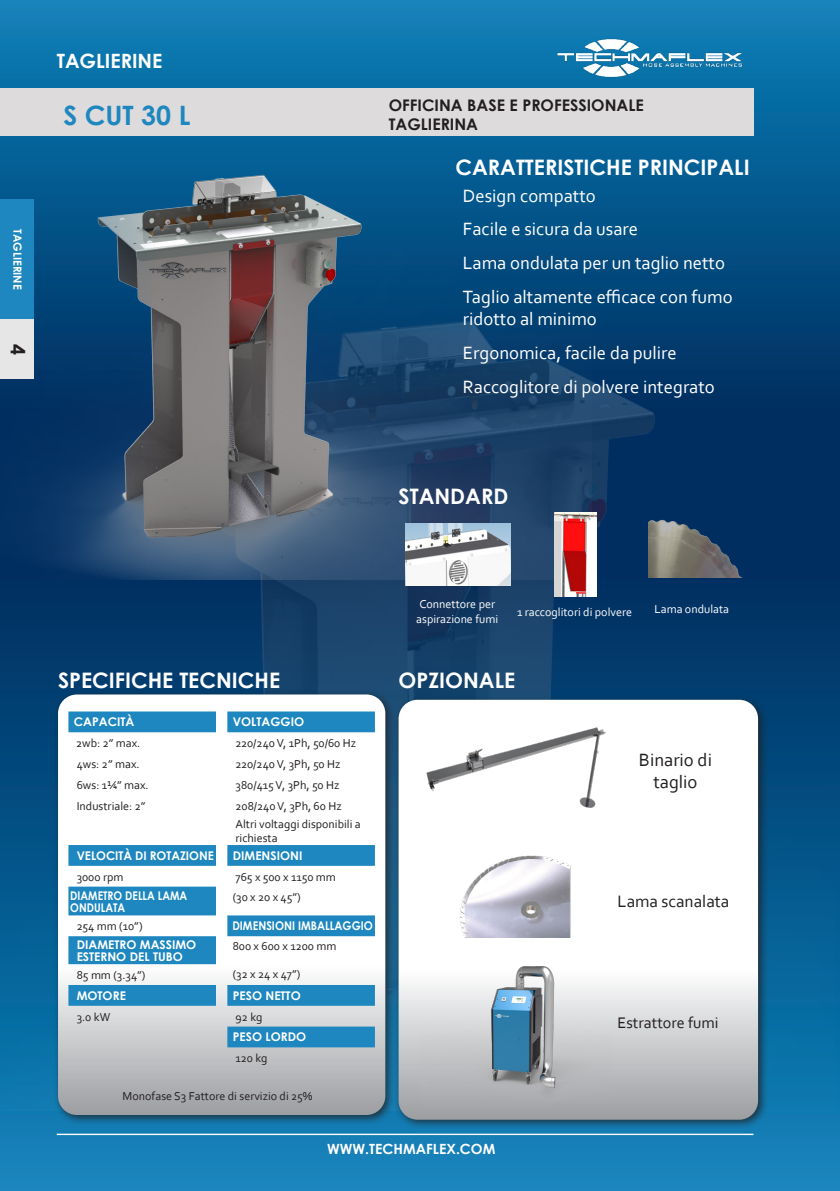
<style>
.page{position:relative;width:840px;height:1191px;background:#fff}
.page>*{position:absolute;margin:0;border:0;box-sizing:border-box;transform-origin:0 0}
._4__Main_Header{font:700 26.6px "Century Gothic";color:#1e87bf}
._6__Small_Header{font:700 21.4px "Century Gothic";color:#fff}
.t1{font:700 19.8px "Century Gothic";color:#fff}
.t2{font:700 19.8px "Century Gothic";color:#231f20}
._7__Key_Features{font:18.6px/22.4px "Corbel";color:#fff}
._7__Key_Features-2{font:18.6px/22.4px "Corbel";color:#231f20;text-align:center}
._8__Standard_Options_Table{font:17.4px "Corbel";color:#231f20}
._5__Header_Description{font:700 16px "Century Gothic";color:#231f20}
._7__Key_Features-3{font:16px "Corbel";color:#231f20}
.t3{font:700 14px "Century Gothic";color:#fff}
._10__Tech_Table_Text{font:12px/14.4px "Corbel";color:#231f20}
._9__Tech_Table_Header_Row{font:700 12px/12px "Century Gothic";color:#fff}
._8__Standard_Options_Table-2{font:12px/14.4px "Corbel";color:#fff}
._8__Standard_Options_Table-3{font:12px "Corbel";color:#231f20}
._9__Tech_Table_Header_Row-2{font:700 12px/12px "Century Gothic";color:#fff;scale:.87 1}
._9__Tech_Table_Header_Row-3{font:700 12px "Century Gothic";color:#fff;scale:.9 1}
.t4{font:700 11.2px "Century Gothic";color:#fff}
</style>
<div class="page">
<div style="left:0;top:0;width:839px;height:1191px;background:#177fb7"></div>
<img style="left:549px;top:38px;width:204px;height:22px">
<hr style="left:57px;top:1133px;width:696px;height:2px;background:#fff">
<img style="left:0;top:60px;width:834px;height:1026px">
<img style="left:0;top:152px;width:591px;height:428px">
<div style="left:53px;top:689px;width:342px;height:436px;background:#231f20;opacity:.75"></div>
<svg style="left:58px;top:694px;width:327px;height:421px;background:#c8cacd"></svg>
<svg style="left:68px;top:711px;width:307px;height:336px;fill:#fff"></svg>
<svg style="left:68px;top:845px;width:148px;height:119px"></svg>
<img style="left:405px;top:523px;width:105px;height:62px">
<img style="left:554px;top:513px;width:42px;height:83px">
<div style="left:393px;top:694px;width:375px;height:435px;background:#231f20;opacity:.75"></div>
<svg style="left:398px;top:700px;width:359px;height:419px;background:#ecedee"></svg>
<img style="left:420px;top:715px;width:185px;height:105px">
<img style="left:800px;top:79px;width:39px;height:660px">
<img style="left:453px;top:847px;width:152px;height:90px">
<img style="left:648px;top:516px;width:110px;height:61px">
<img style="left:420px;top:954px;width:190px;height:151px">
<p class="t4" style="left:26px;top:229px;width:62px;rotate:90deg">TAGLIERINE</p>
<h3 class="t2" style="left:33px;top:344px;width:13px;rotate:90deg">4</h3>
<h3 class="t1" style="left:57px;top:46px;width:107px">TAGLIERINE</h3>
<p class="_4__Main_Header" style="left:63px;top:95px;width:128px">S CUT 30 L</p>
<p class="_5__Header_Description" style="left:388px;top:93px;width:256px">OFFICINA BASE E PROFESSIONALE</p>
<p class="_5__Header_Description" style="left:388px;top:112px;width:91px">TAGLIERINA</p>
<p class="_6__Small_Header" style="left:455px;top:151px;width:295px">CARATTERISTICHE PRINCIPALI</p>
<p class="_7__Key_Features" style="left:462px;top:184px;width:134px">Design compatto</p>
<p class="_7__Key_Features" style="left:462px;top:217px;width:177px">Facile e sicura da usare</p>
<p class="_7__Key_Features" style="left:462px;top:251px;width:263px">Lama ondulata per un taglio netto</p>
<p class="_7__Key_Features" style="left:462px;top:285px;width:271px">Taglio altamente efficace con fumo ridotto al minimo</p>
<p class="_7__Key_Features" style="left:462px;top:341px;width:215px">Ergonomica, facile da pulire</p>
<p class="_7__Key_Features" style="left:462px;top:375px;width:253px">Raccoglitore di polvere integrato</p>
<p class="_6__Small_Header" style="left:398px;top:480px;width:111px">STANDARD</p>
<p class="_8__Standard_Options_Table-2" style="left:416px;top:597px;width:83px">Connettore per aspirazione fumi</p>
<p class="_8__Standard_Options_Table-2" style="left:517px;top:604px;width:116px">1 raccoglitori di polvere</p>
<p class="_6__Small_Header" style="left:58px;top:664px;width:223px">SPECIFICHE TECNICHE</p>
<p class="_6__Small_Header" style="left:398px;top:664px;width:118px">OPZIONALE</p>
<p class="_8__Standard_Options_Table-2" style="left:654px;top:601px;width:76px">Lama ondulata</p>
<p class="_9__Tech_Table_Header_Row" style="left:74px;top:715px;width:62px">CAPACITÀ</p>
<p class="_9__Tech_Table_Header_Row" style="left:233px;top:715px;width:73px">VOLTAGGIO</p>
<p class="_10__Tech_Table_Text" style="left:76px;top:735px;width:66px">2wb: 2” max.</p>
<p class="_10__Tech_Table_Text" style="left:235px;top:735px;width:122px">220/240 V, 1Ph, 50/60 Hz</p>
<p class="_10__Tech_Table_Text" style="left:77px;top:756px;width:64px">4ws: 2” max.</p>
<p class="_10__Tech_Table_Text" style="left:235px;top:756px;width:106px">220/240 V, 3Ph, 50 Hz</p>
<p class="_10__Tech_Table_Text" style="left:77px;top:777px;width:74px">6ws: 1¼” max.</p>
<p class="_10__Tech_Table_Text" style="left:235px;top:777px;width:105px">380/415 V, 3Ph, 50 Hz</p>
<p class="_10__Tech_Table_Text" style="left:77px;top:798px;width:70px">Industriale: 2”</p>
<p class="_10__Tech_Table_Text" style="left:235px;top:798px;width:108px">208/240 V, 3Ph, 60 Hz</p>
<p class="_10__Tech_Table_Text" style="left:235px;top:816px;width:126px">Altri voltaggi disponibili a richiesta</p>
<p class="_9__Tech_Table_Header_Row" style="left:77px;top:849px;width:139px">VELOCITÀ DI ROTAZIONE</p>
<p class="_9__Tech_Table_Header_Row" style="left:233px;top:849px;width:71px">DIMENSIONI</p>
<p class="_10__Tech_Table_Text" style="left:77px;top:869px;width:48px">3000 rpm</p>
<p class="_10__Tech_Table_Text" style="left:235px;top:869px;width:102px">765 x 500 x 1150 mm</p>
<p class="_9__Tech_Table_Header_Row-2" style="left:70px;top:888px;width:136px">DIAMETRO DELLA LAMA<br>ONDULATA</p>
<p class="_10__Tech_Table_Text" style="left:232px;top:889px;width:70px">(30 x 20 x 45”)</p>
<p class="_10__Tech_Table_Text" style="left:77px;top:918px;width:67px">254 mm (10”)</p>
<p class="_9__Tech_Table_Header_Row-3" style="left:232px;top:917px;width:157px">DIMENSIONI IMBALLAGGIO</p>
<p class="_9__Tech_Table_Header_Row" style="left:77px;top:937px;width:121px">DIAMETRO MASSIMO<br>ESTERNO DEL TUBO</p>
<p class="_10__Tech_Table_Text" style="left:232px;top:939px;width:105px">800 x 600 x 1200 mm</p>
<p class="_10__Tech_Table_Text" style="left:77px;top:967px;width:70px">85 mm (3.34”)</p>
<p class="_10__Tech_Table_Text" style="left:232px;top:967px;width:69px">(32 x 24 x 47”)</p>
<p class="_9__Tech_Table_Header_Row" style="left:77px;top:989px;width:51px">MOTORE</p>
<p class="_9__Tech_Table_Header_Row" style="left:233px;top:989px;width:69px">PESO NETTO</p>
<p class="_10__Tech_Table_Text" style="left:77px;top:1009px;width:35px">3.0 kW</p>
<p class="_10__Tech_Table_Text" style="left:235px;top:1009px;width:28px">92 kg</p>
<p class="_9__Tech_Table_Header_Row" style="left:233px;top:1030px;width:75px">PESO LORDO</p>
<p class="_10__Tech_Table_Text" style="left:235px;top:1050px;width:33px">120 kg</p>
<p class="_8__Standard_Options_Table-3" style="left:122px;top:1088px;width:191px">Monofase S3 Fattore di servizio di 25%</p>
<p class="t3" style="left:327px;top:1138px;width:170px">WWW.TECHMAFLEX.COM</p>
<p class="_7__Key_Features-2" style="left:638px;top:748px;width:74px">Binario di taglio</p>
<p class="_8__Standard_Options_Table" style="left:617px;top:890px;width:113px">Lama scanalata</p>
<p class="_7__Key_Features-3" style="left:617px;top:1012px;width:102px">Estrattore fumi</p>
</div>
